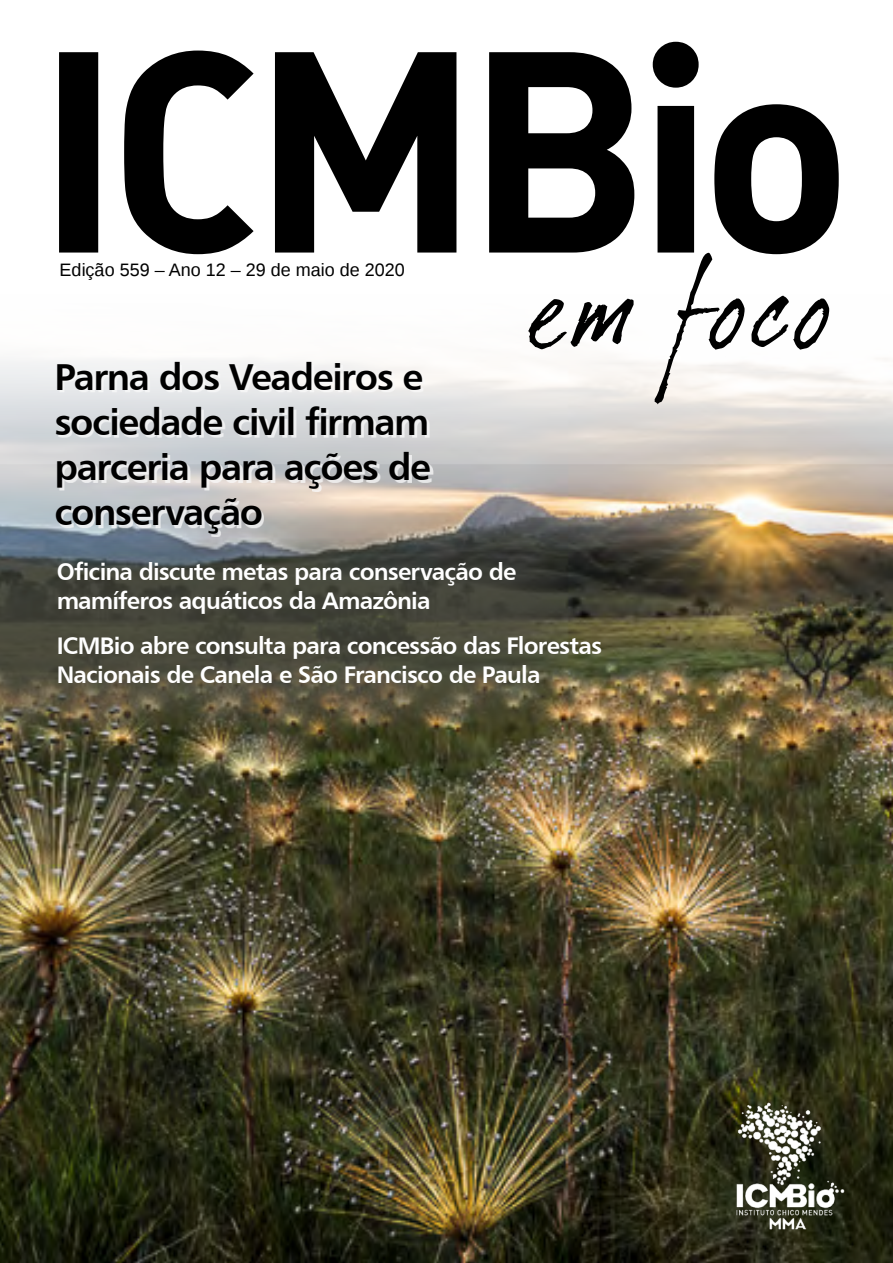
<style>
.page{position:relative;width:893px;height:1263px;background:#fff}
.page>*{position:absolute;margin:0;border:0;box-sizing:border-box;transform-origin:0 0}
.t1{font:37.5px/45px "Humanist 777 BT Bold B";letter-spacing:-.04em;color:#000}
.t2{font:24px/28.5px "Humanist 777 BT Bold B";letter-spacing:-.035em;color:#fff}
.t3{font:18px "Liberation Sans";color:#000}
</style>
<div class="page">
<img style="left:0;top:308px;width:893px;height:955px">
<svg style="left:0;top:538px;width:576px;height:193px"></svg>
<svg style="left:59px;top:42px;width:780px;height:212px;fill:#000"></svg>
<img style="left:717px;top:1098px;width:176px;height:142px">
<svg style="left:528px;top:253px;width:301px;height:151px"></svg>
<div style="left:59px;top:365px;width:375px;height:172px;background:#fafafa;opacity:.75"></div>
<p class="t3" style="left:60px;top:260px;width:347px">Edição 559 – Ano 12 – 29 de maio de 2020</p>
<h1 class="t1" style="left:54px;top:353px;width:378px">Parna dos Veadeiros e sociedade civil firmam parceria para ações de conservação</h1>
<p class="t2" style="left:57px;top:557px;width:461px">Oficina discute metas para conservação de mamíferos aquáticos da Amazônia</p>
<p class="t2" style="left:57px;top:631px;width:547px">ICMBio abre consulta para concessão das Florestas<br>Nacionais de Canela e São Francisco de Paula</p>
</div>
